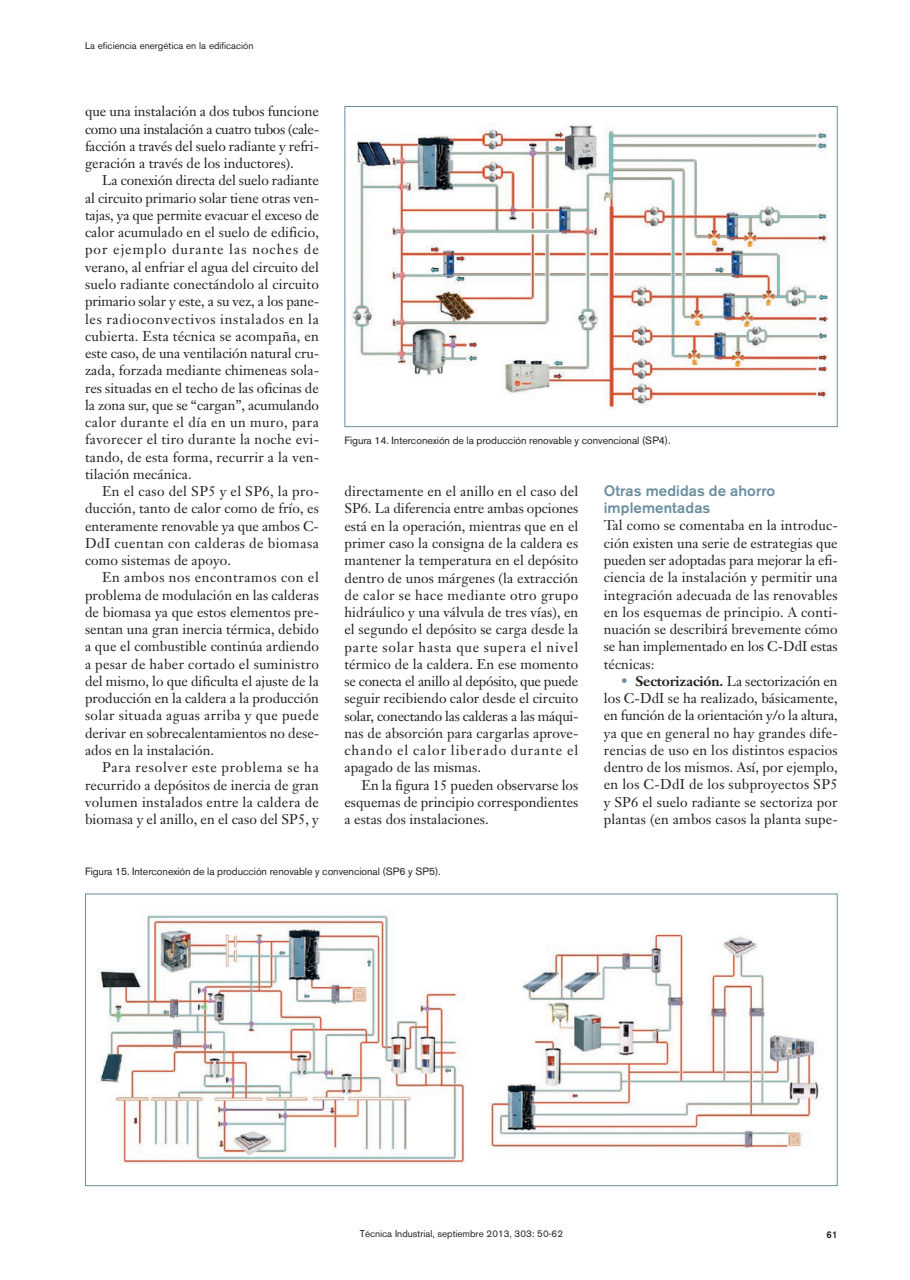
<style>
.page{position:relative;width:910px;height:1280px;background:#fff}
.page>*{position:absolute;margin:0;border:0;box-sizing:border-box;transform-origin:0 0}
.t1{font:500 15px/17.2px "Akzidenz Grotesk BE";letter-spacing:.005em;color:#6a8e9e}
.t2{font:13.95px/17.2px "Janson Text";letter-spacing:.005em;color:#231f20;text-align:justify}
.t3{font:10.5px "Akzidenz Grotesk BE";letter-spacing:-.005em;color:#231f20}
.t4{font:9.75px "Akzidenz Grotesk BE";color:#231f20}
.t5{font:500 9.75px "Akzidenz Grotesk BE";color:#231f20}
.s1{color:#6a8e9e}
.s2{font-weight:700}
</style>
<div class="page">
<img style="left:351px;top:123px;width:477px;height:287px">
<div style="left:344px;top:106px;width:494px;height:321px;border:1px solid #6a8e9e"></div>
<img style="left:97px;top:913px;width:725px;height:251px">
<p class="t4" style="left:85px;top:43px;width:170px">La eficiencia energética en la edificación</p>
<p class="t2" style="left:85px;top:104px;width:236px">que una instalación a dos tubos funcione como una instalación a cuatro tubos (cale&shy;facción a través del suelo radiante y refri&shy;geración a través de los inductores).</p>
<p class="t2" style="left:85px;top:173px;width:236px;text-indent:17px">La conexión directa del suelo radiante al circuito primario solar tiene otras ven&shy;tajas, ya que permite evacuar el exceso de calor acumulado en el suelo de edificio, por ejemplo durante las noches de verano, al enfriar el agua del circuito del suelo radiante conectándolo al circuito primario solar y este, a su vez, a los pane&shy;les radioconvectivos instalados en la cubierta. Esta técnica se acompaña, en este caso, de una ventilación natural cru&shy;zada, forzada mediante chimeneas sola&shy;res situadas en el techo de las oficinas de la zona sur, que se “cargan”, acumulando calor durante el día en un muro, para favorecer el tiro durante la noche evi&shy;tando, de esta forma, recurrir a la ven&shy;tilación mecánica.</p>
<p class="t2" style="left:85px;top:484px;width:236px;text-indent:17px">En el caso del SP5 y el SP6, la pro&shy;ducción, tanto de calor como de frío, es enteramente renovable ya que ambos C-DdI cuentan con calderas de biomasa como sistemas de apoyo.</p>
<p class="t2" style="left:85px;top:570px;width:236px;text-indent:17px">En ambos nos encontramos con el problema de modulación en las calderas de biomasa ya que estos elementos pre&shy;sentan una gran inercia térmica, debido a que el combustible continúa ardiendo a pesar de haber cortado el suministro del mismo, lo que dificulta el ajuste de la producción en la caldera a la producción solar situada aguas arriba y que puede derivar en sobrecalentamientos no dese&shy;ados en la instalación.</p>
<p class="t2" style="left:85px;top:760px;width:235px;text-indent:17px">Para resolver este problema se ha recurrido a depósitos de inercia de gran volumen instalados entre la caldera de biomasa y el anillo, en el caso del SP5, y</p>
<p class="t3" style="left:344px;top:436px;width:328px">Figura 14. Interconexión de la producción renovable y convencional (SP4).</p>
<p class="t2" style="left:344px;top:484px;width:236px">directamente en el anillo en el caso del SP6. La diferencia entre ambas opciones está en la operación, mientras que en el primer caso la consigna de la caldera es mantener la temperatura en el depósito dentro de unos márgenes (la extracción de calor se hace mediante otro grupo hidráulico y una válvula de tres vías), en el segundo el depósito se carga desde la parte solar hasta que supera el nivel térmico de la caldera. En ese momento se conecta el anillo al depósito, que puede seguir recibiendo calor desde el circuito solar, conectando las calderas a las máqui&shy;nas de absorción para cargarlas aprove&shy;chando el calor liberado durante el apagado de las mismas.</p>
<p class="t2" style="left:344px;top:777px;width:235px;text-indent:17px">En la figura 15 pueden observarse los esquemas de principio correspondientes a estas dos instalaciones.</p>
<p class="t1" style="left:604px;top:483px;width:173px">Otras medidas de ahorro implementadas</p>
<p class="t2" style="left:604px;top:518px;width:236px">Tal como se comentaba en la introduc&shy;ción existen una serie de estrategias que pueden ser adoptadas para mejorar la efi&shy;ciencia de la instalación y permitir una integración adecuada de las renovables en los esquemas de principio. A conti&shy;nuación se describirá brevemente cómo se han implementado en los C-DdI estas técnicas:</p>
<p class="t2" style="left:604px;top:674px;width:236px;text-indent:17px"><span class="s1">•</span> <span class="s2">Sectorización.</span> La sectorización en los C-DdI se ha realizado, básicamente, en función de la orientación y/o la altura, ya que en general no hay grandes dife&shy;rencias de uso en los distintos espacios dentro de los mismos. Así, por ejemplo, en los C-DdI de los subproyectos SP5 y SP6 el suelo radiante se sectoriza por plantas (en ambos casos la planta supe-</p>
<p class="t3" style="left:85px;top:867px;width:357px">Figura 15. Interconexión de la producción renovable y convencional (SP6 y SP5).</p>
<p class="t4" style="left:360px;top:1230px;width:205px">Técnica Industrial, septiembre 2013, 303: 50-62</p>
<p class="t5" style="left:826px;top:1231px;width:13px">61</p>
</div>
